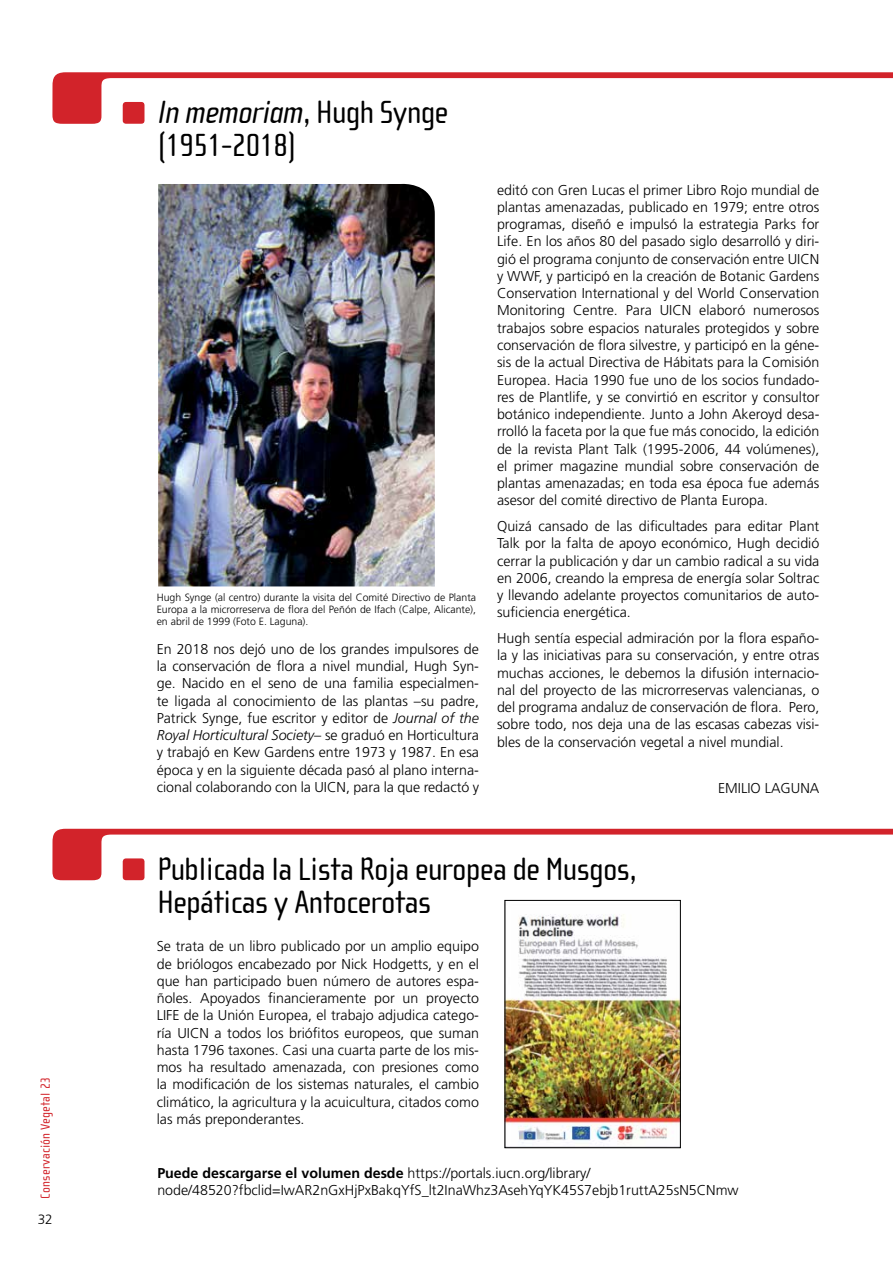
<style>
.page{position:relative;width:893px;height:1263px;background:#fff}
.page>*{position:absolute;margin:0;border:0;box-sizing:border-box;transform-origin:0 0}
.t1{font:33px/33px "Cholla Sans";letter-spacing:-.02em;color:#000}
.t2{font:300 14.25px/17.2px "Frutiger";color:#000;text-align:justify}
.t3{font:13.5px "Cholla Sans";letter-spacing:.01em;color:#d2232a}
.t4{font:300 13.5px "Frutiger";color:#000}
.t5{font:300 10.5px/12px "Frutiger";color:#000;text-align:justify}
.s1{font-style:italic}
.s2{font-weight:700}
</style>
<div class="page">
<svg style="left:52px;top:72px;width:841px;height:52px"></svg>
<svg style="left:52px;top:829px;width:841px;height:51px"></svg>
<img style="left:158px;top:184px;width:277px;height:402px">
<img style="left:507px;top:914px;width:172px;height:230px">
<div style="left:505px;top:900px;width:176px;height:248px;border:1px solid #000"></div>
<p class="t3" style="left:38px;top:1198px;width:123px;rotate:-90deg">Conservación Vegetal 23</p>
<p class="t4" style="left:38px;top:1212px;width:17px">32</p>
<h1 class="t1" style="left:157px;top:96px;width:293px"><span class="s1">In memoriam</span>, Hugh Synge (1951-2018)</h1>
<p class="t5" style="left:157px;top:592px;width:321px">Hugh Synge (al centro) durante la visita del C omité Directivo de Planta Europa a la microrreserva de flora del Peñón de Ifach (Calpe, Alicante), en abril de 1999 (Foto E. Laguna).</p>
<p class="t2" style="left:157px;top:641px;width:324px">En 2018 nos dejó uno de los grandes impulsores de la conservación de flora a nivel mundial, Hugh Syn&shy;ge. Nacido en el seno de una familia especialmen&shy;te ligada al conocimiento de las plantas –su padre, Patrick Synge, fue escritor y editor de <span class="s1">Journal of the Royal Horticultural Society</span>– se graduó en Horticultura y trabajó en Kew Gardens entre 1973 y 1987. En esa época y en la siguiente década pasó al plano interna&shy;cional colaborando con la UICN</p>
<p class="t2" style="left:346px;top:779px;width:135px">, para la que redactó y</p>
<p class="t2" style="left:497px;top:181px;width:324px;text-align:left">editó con Gren Lucas el primer Libro Rojo mundial de plantas amenazadas, publicado en 1979; entre otros programas, diseñó e impulsó la estrategia Parks for Life. En los años 80 del pasado siglo desarrolló y diri&shy;gió el programa conjunto de conservación entre UICN<br>y WWF, y participó en la creación de Botanic Gardens Conservation International y del World Conservation Monitoring Centre. Para UICN</p>
<p class="t2" style="left:497px;top:302px;width:324px;text-indent:202px">elaboró numerosos trabajos sobre espacios naturales protegidos y sobre conservación de flora silvestre, y participó en la géne&shy;sis de la actual Directiva de Hábitats para la Comisión Europea. Hacia 1990 fue uno de los socios fundado&shy;res de Plantlife, y se convirtió en escritor y consultor botánico independiente. Junto a John Akeroyd desa&shy;rrolló la faceta por la que fue más conocido, la edición de la revista Plant Talk (1995-2006, 44 volúmenes), el primer magazine mundial sobre conservación de plantas amenazadas; en toda esa época fue además asesor del comité directivo de Planta Europa.</p>
<p class="t2" style="left:497px;top:518px;width:324px">Quizá cansado de las dificultades para editar Plant Talk por la falta de apoyo económico, Hugh decidió cerrar la publicación y dar un cambio radical a su vida en 2006, creando la empresa de energía solar Soltrac y llevando adelante proyectos comunitarios de auto&shy;suficiencia energética.</p>
<p class="t2" style="left:497px;top:630px;width:324px">Hugh sentía especial admiración por la flora españo&shy;la y las iniciativas para su conservación, y entre otras muchas acciones, le debemos la difusión internacio&shy;nal del proyecto de las microrreservas valencianas, o del programa andaluz de conservación de flora. Pero, sobre todo, nos deja una de las escasas cabezas visi&shy;bles de la conservación vegetal a nivel mundial.</p>
<p class="t2" style="left:718px;top:780px;width:8px">EMILIO</p>
<p class="t2" style="left:765px;top:780px;width:10px">LAGUNA</p>
<h1 class="t1" style="left:157px;top:853px;width:481px">Publicada la Lista Roja europea de Musgos,<br>Hepáticas y Antocerotas</h1>
<p class="t2" style="left:157px;top:938px;width:324px">Se trata de un libro publicado por un amplio equipo de briólogos encabezado por Nick Hodgetts, y en el que han participado buen número de autores espa&shy;ñoles. Apoyados financieramente por un proyecto LI FE de la U nión Europea, el trabajo adjudica catego&shy;ría UICN</p>
<p class="t2" style="left:157px;top:1024px;width:324px;text-indent:58px">a todos los briófitos europeos, que suman hasta 1796 taxones. Casi una cuarta parte de los mis&shy;mos ha resultado amenazada, con presiones como la modificación de los sistemas naturales, el cambio climático, la agricultura y la acuicultura, citados como las más preponderantes.</p>
<p class="t2" style="left:157px;top:1164px;width:583px"><span class="s2">Puede descargarse el volumen desde</span> https://portals.iucn.org/library/ node/48520?fbclid=IwAR2nGxHjPxBakqYfS_lt2InaWhz3AsehYqYK45S7ebjb1ruttA25sN5CN mw</p>
</div>
